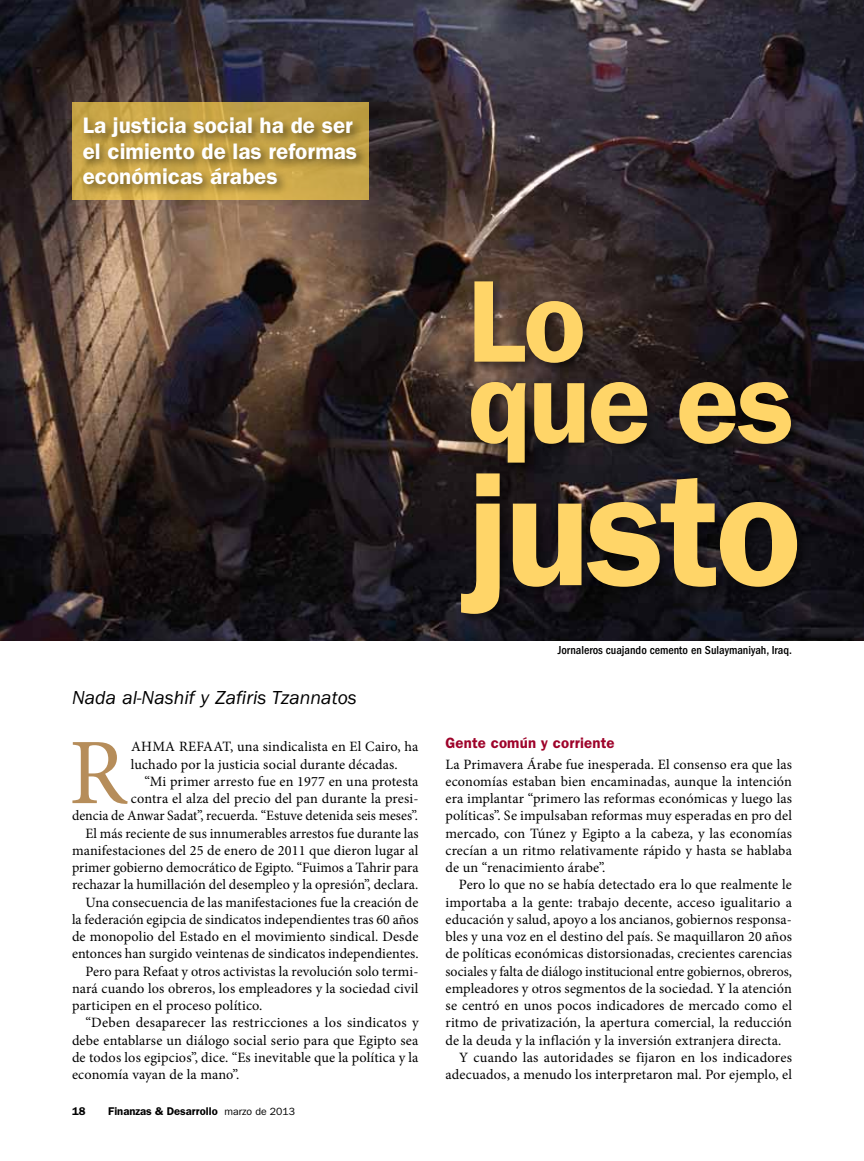
<style>
.page{position:relative;width:864px;height:1161px;background:#fff}
.page>*{position:absolute;margin:0;border:0;box-sizing:border-box;transform-origin:0 0}
.t1{font:600 160.5px "ITC Franklin Gothic Std";letter-spacing:-.03em;color:#ffd568}
.t2{font:600 117px "ITC Franklin Gothic Std";color:#ffd568}
.t3{font:93.9px "Minion Pro";color:#b68d5a}
.t4{font:600 22.5px/25.5px "ITC Franklin Gothic Std";color:#fff}
.t5{font:italic 19.5px "ITC Franklin Gothic Std";color:#000}
.t6{font:600 15px "ITC Franklin Gothic Std";letter-spacing:.01em;color:#9e032a}
.t7{font:14.25px/17.2px "Minion Pro";letter-spacing:.005em;color:#000}
.t8{font:500 condensed 12px "ITC Franklin Gothic Std";color:#000}
.t9{font:600 11.25px "ITC Franklin Gothic Std";color:#000}
.s1{font-weight:400;font-size:10.5px}
</style>
<div class="page">
<img style="left:0;top:0;width:864px;height:640px">
<div style="left:458px;top:278px;width:352px;height:349px;background:#000;opacity:.5"></div>
<svg style="left:72px;top:102px;width:297px;height:98px;background:#c7a548"></svg>
<div style="left:81px;top:114px;width:288px;height:83px;background:#000;opacity:.5"></div>
<h3 class="t4" style="left:83px;top:113px;width:276px">La justicia social ha de ser el cimiento de las reformas económicas árabes</h3>
<h3 class="t5" style="left:72px;top:687px;width:286px">Nada al-Nashif y Zafiris Tzannatos</h3>
<p class="t7" style="left:131px;top:738px;width:289px;text-indent:92px">t, una sindicalista en El Cairo, ha luchado por la justicia social durante décadas.</p>
<p class="t7" style="left:144px;top:773px;width:276px">“Mi primer arresto fue en 1977 en una protesta</p>
<p class="t7" style="left:131px;top:790px;width:289px">contra el alza del precio del pan durante la presi-</p>
<p class="t7" style="left:72px;top:807px;width:348px">dencia de Anwar Sadat”, recuerda. “Estuve detenida seis meses”.</p>
<p class="t7" style="left:86px;top:825px;width:335px">El más reciente de sus innumerables arrestos fue durante las</p>
<p class="t7" style="left:72px;top:842px;width:348px">manifestaciones del 25 de enero de 2011 que dieron lugar al</p>
<p class="t7" style="left:72px;top:859px;width:348px">primer gobierno democrático de Egipto. “Fuimos a Tahrir para</p>
<p class="t7" style="left:72px;top:876px;width:348px">rechazar la humillación del desempleo y la opresión”, declara.</p>
<p class="t7" style="left:86px;top:894px;width:334px">Una consecuencia de las manifestaciones fue la creación de</p>
<p class="t7" style="left:72px;top:911px;width:348px">la federación egipcia de sindicatos independientes tras 60 años</p>
<p class="t7" style="left:72px;top:928px;width:348px">de monopolio del Estado en el movimiento sindical. Desde</p>
<p class="t7" style="left:72px;top:945px;width:348px">entonces han surgido veintenas de sindicatos independientes.</p>
<p class="t7" style="left:86px;top:963px;width:334px">Pero para Refaat y otros activistas la revolución solo termi-</p>
<p class="t7" style="left:72px;top:980px;width:348px">nará cuando los obreros, los empleadores y la sociedad civil</p>
<p class="t7" style="left:72px;top:997px;width:192px">participen en el proceso político.</p>
<p class="t7" style="left:86px;top:1014px;width:335px">“Deben desaparecer las restricciones a los sindicatos y</p>
<p class="t7" style="left:72px;top:1032px;width:348px">debe entablarse un diálogo social serio para que Egipto sea</p>
<p class="t7" style="left:72px;top:1049px;width:348px">de todos los egipcios”, dice. “Es inevitable que la política y la</p>
<p class="t7" style="left:72px;top:1066px;width:169px">economía vayan de la mano”.</p>
<h3 class="t3" style="left:69px;top:710px;width:59px">R</h3>
<p class="t7" style="left:131px;top:738px;width:12px">ahma</p>
<p class="t7" style="left:179px;top:738px;width:19px">Refaa</p>
<p class="t9" style="left:72px;top:1104px;width:15px">18</p>
<p class="t9" style="left:108px;top:1104px;width:189px">Finanzas &amp; Desarrollo <span class="s1">marzo de 2013</span></p>
<h2 class="t2" style="left:468px;top:252px;width:120px">Lo</h2>
<h2 class="t2" style="left:468px;top:333px;width:328px">que es</h2>
<h1 class="t1" style="left:468px;top:435px;width:335px">justo</h1>
<p class="t8" style="left:558px;top:643px;width:236px">Jornaleros cuajando cemento en Sulaymaniyah, Iraq.</p>
<p class="t6" style="left:446px;top:734px;width:171px">Gente común y corriente</p>
<p class="t7" style="left:446px;top:755px;width:348px;text-align:justify">La Primavera Árabe fue inesperada. El consenso era que las economías estaban bien encaminadas, aunque la intención era implantar “primero las reformas económicas y luego las políticas”. Se impulsaban reformas muy esperadas en pro del mercado, con Túnez y Egipto a la cabeza, y las economías crecían a un ritmo relativamente rápido y hasta se hablaba de un “renacimiento árabe”.</p>
<p class="t7" style="left:459px;top:876px;width:334px">Pero lo que no se había detectado era lo que realmente le</p>
<p class="t7" style="left:446px;top:893px;width:348px">importaba a la gente: trabajo decente, acceso igualitario a</p>
<p class="t7" style="left:446px;top:911px;width:348px">educación y salud, apoyo a los ancianos, gobiernos responsa-</p>
<p class="t7" style="left:446px;top:928px;width:348px">bles y una voz en el destino del país. Se maquillaron 20 años</p>
<p class="t7" style="left:446px;top:945px;width:348px">de políticas económicas distorsionadas, crecientes carencias</p>
<p class="t7" style="left:446px;top:962px;width:348px">sociales y falta de diálogo institucional entre gobiernos, obreros,</p>
<p class="t7" style="left:446px;top:980px;width:348px">empleadores y otros segmentos de la sociedad. Y la atención</p>
<p class="t7" style="left:446px;top:997px;width:348px">se centró en unos pocos indicadores de mercado como el</p>
<p class="t7" style="left:446px;top:1014px;width:348px">ritmo de privatización, la apertura comercial, la reducción</p>
<p class="t7" style="left:446px;top:1031px;width:338px">de la deuda y la inflación y la inversión extranjera directa.</p>
<p class="t7" style="left:459px;top:1049px;width:335px">Y cuando las autoridades se fijaron en los indicadores</p>
<p class="t7" style="left:446px;top:1066px;width:348px">adecuados, a menudo los interpretaron mal. Por ejemplo, el</p>
</div>
